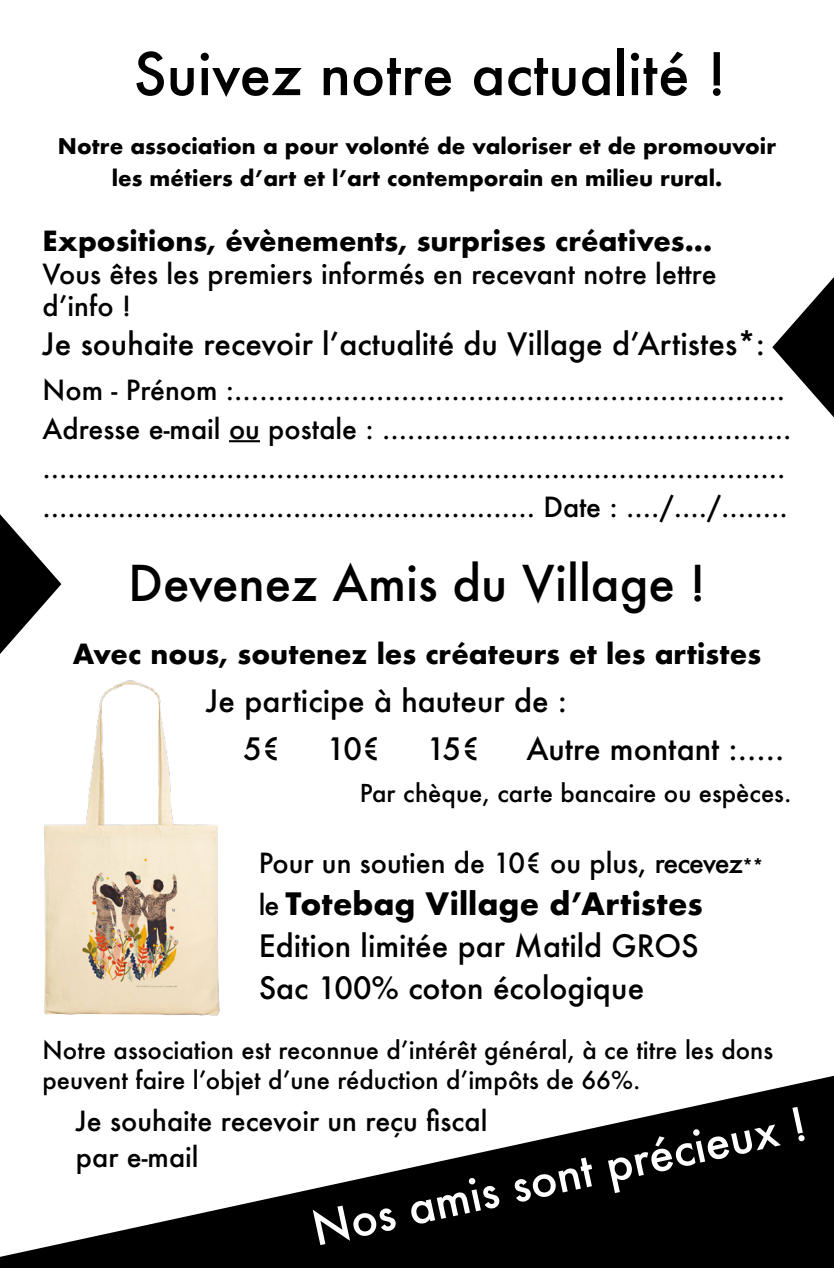
<style>
.page{position:relative;width:834px;height:1268px;background:#fff}
.page>*{position:absolute;margin:0;border:0;box-sizing:border-box;transform-origin:0 0}
.t1{font:500 57px "Futura";color:#000}
.t2{font:500 48px "Futura";color:#000}
.t3{font:500 45px "Futura";color:#fff}
.t4{font:500 30px/42px "Futura";color:#000}
.t5{font:500 27px/39px "Futura";color:#000}
.t6{font:700 27px "Futura";color:#000}
.t7{font:500 24px/30px "Futura";color:#000}
.t8{font:700 21px/32.4px "Futura";color:#000;text-align:center}
.s1{font-size:18px}
.s2{font-size:27px}
.s3{font-weight:700}
</style>
<div class="page">
<svg style="left:772px;top:278px;width:61px;height:139px"></svg>
<svg style="left:0;top:1076px;width:833px;height:191px;fill:#000"></svg>
<svg style="left:0;top:514px;width:61px;height:140px"></svg>
<img style="left:44px;top:680px;width:176px;height:336px">
<hr style="left:229px;top:440px;width:31px;height:2px;background:#000">
<h1 class="t1" style="left:133px;top:35px;width:594px">Suivez notre actualité !</h1>
<p class="t8" style="left:58px;top:130px;width:719px">Notre association a pour volonté de valoriser et de promouvoir les métiers d’art et l’art contemporain en milieu rural.</p>
<p class="t6" style="left:43px;top:221px;width:671px">Expositions, évènements, surprises créatives...</p>
<p class="t5" style="left:43px;top:257px;width:675px;line-height:32.4px">Vous êtes les premiers informés en recevant notre lettre d’info !</p>
<p class="t4" style="left:43px;top:322px;width:724px">Je souhaite recevoir l’actualité du Village d’Artistes*:</p>
<p class="t5" style="left:43px;top:369px;width:750px">Nom - Prénom :..................................................................<br>Adresse e-mail ou postale : ................................................. ......................................................................................... ........................................................... Date : ..../..../........</p>
<h2 class="t2" style="left:128px;top:550px;width:579px">Devenez Amis du Village !</h2>
<p class="t6" style="left:73px;top:634px;width:689px">Avec nous, soutenez les créateurs et les artistes</p>
<p class="t4" style="left:243px;top:676px;width:325px;line-height:48px;text-indent:-37px">Je participe à hauteur de :<br>5€</p>
<p class="t4" style="left:327px;top:727px;width:55px">10€</p>
<p class="t4" style="left:427px;top:727px;width:55px">15€</p>
<p class="t4" style="left:526px;top:727px;width:259px">Autre montant :.....</p>
<p class="t7" style="left:360px;top:777px;width:433px">Par chèque, carte bancaire ou espèces.</p>
<p class="t5" style="left:259px;top:842px;width:506px">Pour un soutien de 10€ ou plus, recevez<span class="s1">**</span></p>
<p class="t4" style="left:259px;top:882px;width:445px"><span class="s2">le</span> <span class="s3">Totebag Village d’Artistes<br></span>Edition limitée par Matild GROS<br>Sac 100% coton écologique</p>
<p class="t7" style="left:43px;top:1034px;width:732px">Notre association est reconnue d’intérêt général, à ce titre les dons peuvent faire l’objet d’une réduction d’impôts de 66%.</p>
<p class="t5" style="left:76px;top:1102px;width:413px;line-height:36px">Je souhaite recevoir un reçu fiscal par e-mail</p>
<h3 class="t3" style="left:306px;top:1197px;width:506px;rotate:-12deg">Nos amis sont précieux !</h3>
</div>
